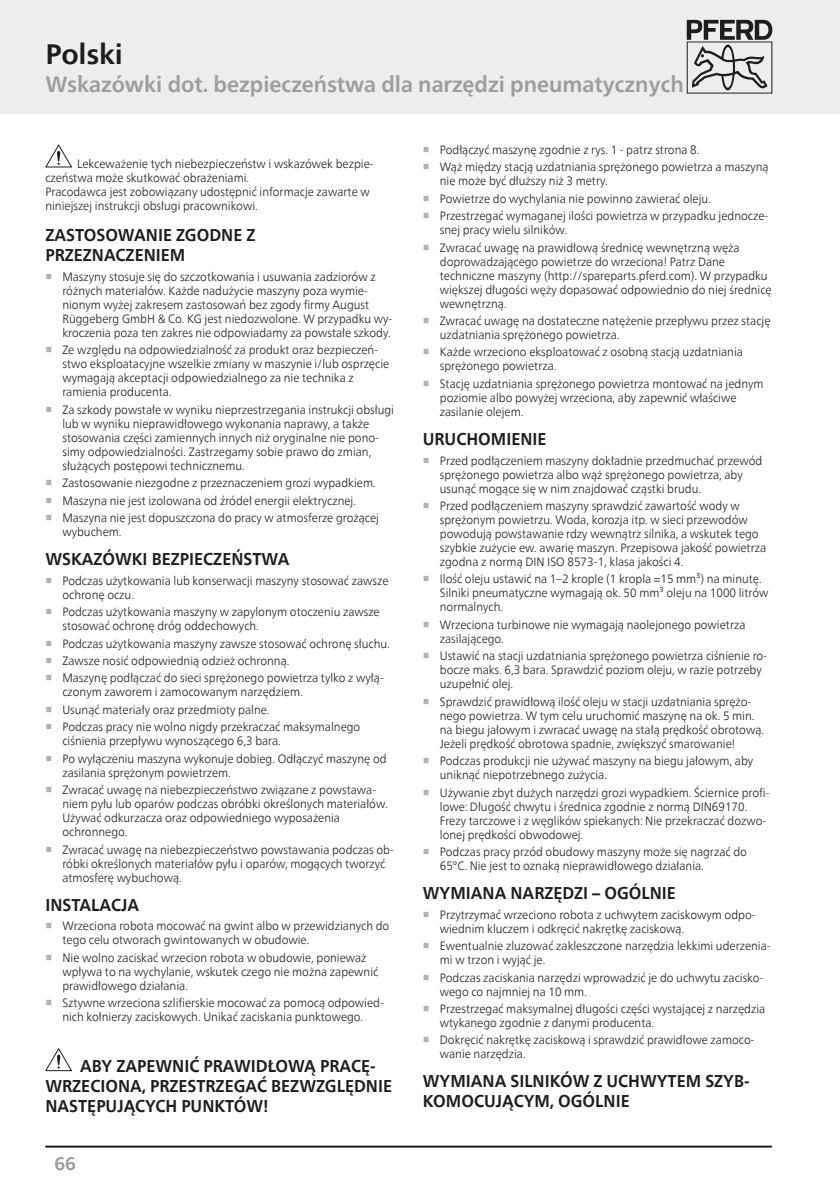
<style>
.page{position:relative;width:840px;height:1191px;background:#fff}
.page>*{position:absolute;margin:0;border:0;box-sizing:border-box;transform-origin:0 0}
.Headline{font:700 28px "Neue Frutiger World";letter-spacing:-.005em;color:#1d1d1b}
.Subhead_grau{font:700 22px "Neue Frutiger World";color:#9d9d9d}
.t1{font:700 18px "Neue Frutiger World";color:#9d9d9d}
.Copy_Head{font:700 17px/20px "Neue Frutiger World";color:#1d1d1b;scale:.95 1}
.Copy{font:300 12px/14px "Neue Frutiger World";color:#1d1d1b;scale:.95 1}
.s1{font-family:"Arial Unicode MS";font-weight:700;color:#b2b2b2}
</style>
<div class="page">
<div style="left:0;top:0;width:839px;height:113px;background:#ededed"></div>
<hr style="left:839px;top:0;width:1px;height:113px;background:#ededed">
<svg style="left:45px;top:145px;width:27px;height:22px"></svg>
<svg style="left:45px;top:1048px;width:27px;height:23px"></svg>
<svg style="left:686px;top:20px;width:85px;height:74px"></svg>
<hr style="left:45px;top:1145px;width:726px;height:2px;background:#1d1d1b">
<p class="Headline" style="left:45px;top:29px;width:79px">Polski</p>
<p class="Subhead_grau" style="left:45px;top:65px;width:639px">Wskazówki dot. bezpieczeństwa dla narzędzi pneumatycznych</p>
<p class="Copy" style="left:45px;top:157px;width:347px;text-indent:32px">Lekceważenie tych niebezpieczeństw i wskazówek bezpie&shy;czeństwa może skutkować obrażeniami.<br>Pracodawca jest zobowiązany udostępnić informacje zawarte w niniejszej instrukcji obsługi pracownikowi.</p>
<p class="Copy_Head" style="left:45px;top:225px;width:222px">ZASTOSOWANIE ZGODNE Z<br>PRZEZNACZENIEM</p>
<p class="Copy" style="left:62px;top:270px;width:348px;text-indent:-17px"><span class="s1">■</span> Maszyny stosuje się do szczotkowania i usuwania zadziorów z różnych materiałów. Każde nadużycie maszyny poza wymie&shy;nionym wyżej zakresem zastosowań bez zgody firmy August Rüggeberg GmbH &amp; Co. KG jest niedozwolone. W przypadku wy&shy;kroczenia poza ten zakres nie odpowiadamy za powstałe szkody.</p>
<p class="Copy" style="left:62px;top:343px;width:345px;text-indent:-17px"><span class="s1">■</span> Ze względu na odpowiedzialność za produkt oraz bezpieczeń&shy;stwo eksploatacyjne wszelkie zmiany w maszynie i/lub osprzęcie wymagają akceptacji odpowiedzialnego za nie technika z ramienia producenta.</p>
<p class="Copy" style="left:62px;top:403px;width:350px;text-indent:-17px"><span class="s1">■</span> Za szkody powstałe w wyniku nieprzestrzegania instrukcji obsługi lub w wyniku nieprawidłowego wykonania naprawy, a także stosowania części zamiennych innych niż oryginalne nie pono&shy;simy odpowiedzialności. Zastrzegamy sobie prawo do zmian, służących postępowi technicznemu.</p>
<p class="Copy" style="left:45px;top:476px;width:349px"><span class="s1">■</span> Zastosowanie niezgodne z przeznaczeniem grozi wypadkiem.</p>
<p class="Copy" style="left:45px;top:493px;width:328px"><span class="s1">■</span> Maszyna nie jest izolowana od źródeł energii elektrycznej.</p>
<p class="Copy" style="left:62px;top:511px;width:334px;text-indent:-17px"><span class="s1">■</span> Maszyna nie jest dopuszczona do pracy w atmosferze grożącej wybuchem.</p>
<p class="Copy_Head" style="left:45px;top:549px;width:258px">WSKAZÓWKI BEZPIECZEŃSTWA</p>
<p class="Copy" style="left:62px;top:573px;width:344px;text-indent:-17px"><span class="s1">■</span> Podczas użytkowania lub konserwacji maszyny stosować zawsze ochronę oczu.</p>
<p class="Copy" style="left:62px;top:605px;width:335px;text-indent:-17px"><span class="s1">■</span> Podczas użytkowania maszyny w zapylonym otoczeniu zawsze stosować ochronę dróg oddechowych.</p>
<p class="Copy" style="left:45px;top:636px;width:364px"><span class="s1">■</span> Podczas użytkowania maszyny zawsze stosować ochronę słuchu.</p>
<p class="Copy" style="left:45px;top:654px;width:258px"><span class="s1">■</span> Zawsze nosić odpowiednią odzież ochronną.</p>
<p class="Copy" style="left:62px;top:671px;width:339px;text-indent:-17px"><span class="s1">■</span> Maszynę podłączać do sieci sprężonego powietrza tylko z wyłą&shy;czonym zaworem i zamocowanym narzędziem.</p>
<p class="Copy" style="left:45px;top:702px;width:237px"><span class="s1">■</span> Usunąć materiały oraz przedmioty palne.</p>
<p class="Copy" style="left:62px;top:720px;width:315px;text-indent:-17px"><span class="s1">■</span> Podczas pracy nie wolno nigdy przekraczać maksymalnego ciśnienia przepływu wynoszącego 6,3 bara.</p>
<p class="Copy" style="left:62px;top:751px;width:342px;text-indent:-17px"><span class="s1">■</span> Po wyłączeniu maszyna wykonuje dobieg. Odłączyć maszynę od zasilania sprężonym powietrzem.</p>
<p class="Copy" style="left:62px;top:783px;width:344px;text-indent:-17px"><span class="s1">■</span> Zwracać uwagę na niebezpieczeństwo związane z powstawa&shy;niem pyłu lub oparów podczas obróbki określonych materiałów.<br>Używać odkurzacza oraz odpowiedniego wyposażenia ochronnego.</p>
<p class="Copy" style="left:62px;top:842px;width:350px;text-indent:-17px"><span class="s1">■</span> Zwracać uwagę na niebezpieczeństwo powstawania podczas ob&shy;róbki określonych materiałów pyłu i oparów, mogących tworzyć atmosferę wybuchową.</p>
<p class="Copy_Head" style="left:45px;top:894px;width:100px">INSTALACJA</p>
<p class="Copy" style="left:62px;top:919px;width:345px;text-indent:-17px"><span class="s1">■</span> Wrzeciona robota mocować na gwint albo w przewidzianych do tego celu otworach gwintowanych w obudowie.</p>
<p class="Copy" style="left:62px;top:950px;width:334px;text-indent:-17px"><span class="s1">■</span> Nie wolno zaciskać wrzecion robota w obudowie, ponieważ wpływa to na wychylanie, wskutek czego nie można zapewnić prawidłowego działania.</p>
<p class="Copy" style="left:45px;top:996px;width:357px;text-align:center"><span class="s1">■</span> Sztywne wrzeciona szlifierskie mocować za pomocą odpowied&shy;nich kołnierzy zaciskowych. Unikać zaciskania punktowego.</p>
<p class="Copy_Head" style="left:45px;top:1055px;width:366px;text-indent:35px">ABY ZAPEWNIĆ PRAWIDŁOWĄ PRACĘ-<br>WRZECIONA, PRZESTRZEGAĆ BEZWZGLĘDNIE<br>NASTĘPUJĄCYCH PUNKTÓW!</p>
<h3 class="t1" style="left:54px;top:1147px;width:23px">66</h3>
<p class="Copy" style="left:422px;top:143px;width:292px"><span class="s1">■</span> Podłączyć maszynę zgodnie z rys. 1 - patrz strona 8.</p>
<p class="Copy" style="left:439px;top:160px;width:347px;text-indent:-17px"><span class="s1">■</span> Wąż między stacją uzdatniania sprężonego powietrza a maszyną nie może być dłuższy niż 3 metry.</p>
<p class="Copy" style="left:422px;top:192px;width:305px"><span class="s1">■</span> Powietrze do wychylania nie powinno zawierać oleju.</p>
<p class="Copy" style="left:439px;top:209px;width:347px;text-indent:-17px"><span class="s1">■</span> Przestrzegać wymaganej ilości powietrza w przypadku jednocze&shy;snej pracy wielu silników.</p>
<p class="Copy" style="left:439px;top:240px;width:350px;text-indent:-17px"><span class="s1">■</span> Zwracać uwagę na prawidłową średnicę wewnętrzną węża doprowadzającego powietrze do wrzeciona! Patrz Dane techniczne maszyny (http://spareparts.pferd.com). W przypadku większej długości węży dopasować odpowiednio do niej średnicę wewnętrzną.</p>
<p class="Copy" style="left:439px;top:314px;width:349px;text-indent:-17px"><span class="s1">■</span> Zwracać uwagę na dostateczne natężenie przepływu przez stację uzdatniania sprężonego powietrza.</p>
<p class="Copy" style="left:439px;top:345px;width:320px;text-indent:-17px"><span class="s1">■</span> Każde wrzeciono eksploatować z osobną stacją uzdatniania sprężonego powietrza.</p>
<p class="Copy" style="left:439px;top:377px;width:342px;text-indent:-17px"><span class="s1">■</span> Stację uzdatniania sprężonego powietrza montować na jednym poziomie albo powyżej wrzeciona, aby zapewnić właściwe zasilanie olejem.</p>
<p class="Copy_Head" style="left:422px;top:429px;width:132px">URUCHOMIENIE</p>
<p class="Copy" style="left:439px;top:453px;width:341px;text-indent:-17px"><span class="s1">■</span> Przed podłączeniem maszyny dokładnie przedmuchać przewód sprężonego powietrza albo wąż sprężonego powietrza, aby usunąć mogące się w nim znajdować cząstki brudu.</p>
<p class="Copy" style="left:439px;top:499px;width:345px;text-indent:-17px"><span class="s1">■</span> Przed podłączeniem maszyny sprawdzić zawartość wody w sprężonym powietrzu. Woda, korozja itp. w sieci przewodów powodują powstawanie rdzy wewnątrz silnika, a wskutek tego szybkie zużycie ew. awarię maszyn. Przepisowa jakość powietrza zgodna z normą DIN ISO 8573-1, klasa jakości 4.</p>
<p class="Copy" style="left:439px;top:572px;width:347px;text-indent:-17px"><span class="s1">■</span> Ilość oleju ustawić na 1–2 krople (1 kropla =15 mm³) na minutę.<br>Silniki pneumatyczne wymagają ok. 50 mm³ oleju na 1000 litrów normalnych.</p>
<p class="Copy" style="left:439px;top:617px;width:323px;text-indent:-17px"><span class="s1">■</span> Wrzeciona turbinowe nie wymagają naolejonego powietrza zasilającego.</p>
<p class="Copy" style="left:439px;top:649px;width:346px;text-indent:-17px"><span class="s1">■</span> Ustawić na stacji uzdatniania sprężonego powietrza ciśnienie ro&shy;bocze maks. 6,3 bara. Sprawdzić poziom oleju, w razie potrzeby uzupełnić olej.</p>
<p class="Copy" style="left:439px;top:694px;width:342px;text-indent:-17px"><span class="s1">■</span> Sprawdzić prawidłową ilość oleju w stacji uzdatniania sprężo&shy;nego powietrza. W tym celu uruchomić maszynę na ok. 5 min. na biegu jałowym i zwracać uwagę na stałą prędkość obrotową.<br>Jeżeli prędkość obrotowa spadnie, zwiększyć smarowanie!</p>
<p class="Copy" style="left:439px;top:754px;width:331px;text-indent:-17px"><span class="s1">■</span> Podczas produkcji nie używać maszyny na biegu jałowym, aby uniknąć niepotrzebnego zużycia.</p>
<p class="Copy" style="left:439px;top:785px;width:348px;text-indent:-17px"><span class="s1">■</span> Używanie zbyt dużych narzędzi grozi wypadkiem. Ściernice profi&shy;lowe: Długość chwytu i średnica zgodnie z normą DIN69170.<br>Frezy tarczowe i z węglików spiekanych: Nie przekraczać dozwo&shy;lonej prędkości obwodowej.</p>
<p class="Copy" style="left:439px;top:844px;width:324px;text-indent:-17px"><span class="s1">■</span> Podczas pracy przód obudowy maszyny może się nagrzać do<br>65°C. Nie jest to oznaką nieprawidłowego działania.</p>
<p class="Copy_Head" style="left:422px;top:882px;width:268px">WYMIANA NARZĘDZI – OGÓLNIE</p>
<p class="Copy" style="left:439px;top:907px;width:333px;text-indent:-17px"><span class="s1">■</span> Przytrzymać wrzeciono robota z uchwytem zaciskowym odpo&shy;wiednim kluczem i odkręcić nakrętkę zaciskową.</p>
<p class="Copy" style="left:439px;top:939px;width:349px;text-indent:-17px"><span class="s1">■</span> Ewentualnie zluzować zakleszczone narzędzia lekkimi uderzenia&shy;mi w trzon i wyjąć je.</p>
<p class="Copy" style="left:439px;top:970px;width:342px;text-indent:-17px"><span class="s1">■</span> Podczas zaciskania narzędzi wprowadzić je do uchwytu zacisko&shy;wego co najmniej na 10 mm.</p>
<p class="Copy" style="left:439px;top:1001px;width:344px;text-indent:-17px"><span class="s1">■</span> Przestrzegać maksymalnej długości części wystającej z narzędzia wtykanego zgodnie z danymi producenta.</p>
<p class="Copy" style="left:439px;top:1033px;width:332px;text-indent:-17px"><span class="s1">■</span> Dokręcić nakrętkę zaciskową i sprawdzić prawidłowe zamoco&shy;wanie narzędzia.</p>
<p class="Copy_Head" style="left:422px;top:1071px;width:345px">WYMIANA SILNIKÓW Z UCHWYTEM SZYB-<br>KOMOCUJĄCYM, OGÓLNIE</p>
</div>
